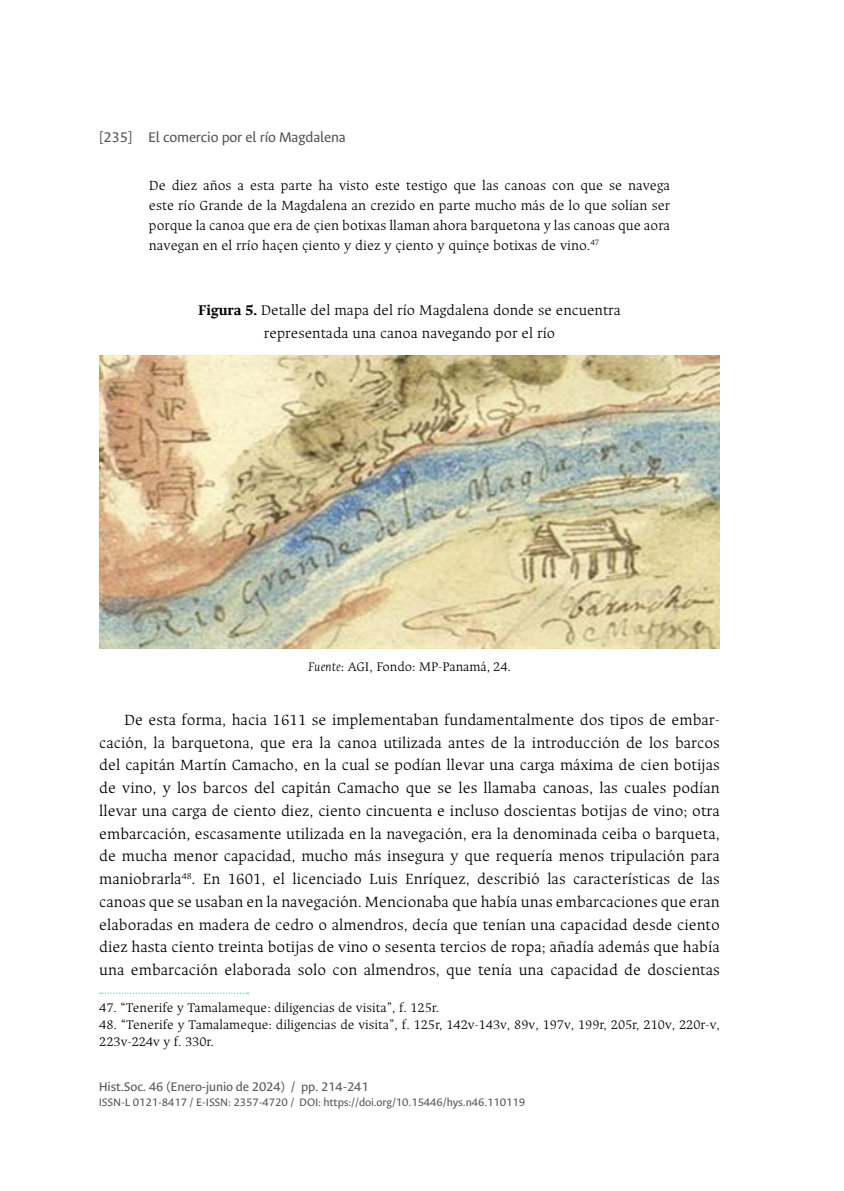
<style>
.page{position:relative;width:844px;height:1191px;background:#fff}
.page>*{position:absolute;margin:0;border:0;box-sizing:border-box;transform-origin:0 0}
.t1{font:300 16.62px/22.8px "Ancizar Serif";color:#000;text-align:justify}
.t2{font:300 15.75px/22.8px "Ancizar Serif";color:#000;text-align:center}
.t3{font:15.75px "Ancizar Sans";letter-spacing:-.01em;color:#575756}
.t4{font:300 14.88px/20.1px "Ancizar Serif";color:#000;text-align:justify}
.t5{font:300 14px/16.6px "Ancizar Serif";color:#000}
.t6{font:14px "Ancizar Sans";letter-spacing:-.01em;color:#575756}
.t7{font:12.25px "Ancizar Sans";letter-spacing:-.01em;color:#575756}
.s1{font-weight:700}
.s2{font-style:italic}
</style>
<div class="page">
<img style="left:99px;top:355px;width:620px;height:293px">
<svg style="left:100px;top:992px;width:148px;height:2px"></svg>
<p class="t3" style="left:99px;top:128px;width:248px">[235] El comercio por el río Magdalena</p>
<p class="t4" style="left:149px;top:175px;width:522px">De diez años a esta parte ha visto este testigo que las canoas con que se navega este río Grande de la Magdalena an crezido en parte mucho más de lo que solían ser porque la canoa que era de çien botixas llaman ahora barquetona y las canoas que aora navegan en el rrío haçen çiento y diez y çiento y quinçe botixas de vino.<sup>47</sup></p>
<p class="t2" style="left:198px;top:299px;width:424px"><span class="s1">Figura 5.</span> Detalle del mapa del río Magdalena donde se encuentra representada una canoa navegando por el río</p>
<p class="t5" style="left:308px;top:658px;width:204px"><span class="s2">Fuente</span>: AGI, Fondo: MP-Panamá<span class="s2">,</span> 24.</p>
<p class="t1" style="left:99px;top:708px;width:622px;text-indent:25px">De esta forma, hacia 1611 se implementaban fundamentalmente dos tipos de embar&shy;cación, la barquetona, que era la canoa utilizada antes de la introducción de los barcos del capitán Martín Camacho, en la cual se podían llevar una carga máxima de cien botijas de vino, y los barcos del capitán Camacho que se les llamaba canoas, las cuales podían llevar una carga de ciento diez, ciento cincuenta e incluso doscientas botijas de vino; otra embarcación, escasamente utilizada en la navegación, era la denominada ceiba o barqueta, de mucha menor capacidad, mucho más insegura y que requería menos tripulación para maniobrarla<sup>48</sup>. En 1601, el licenciado Luis Enríquez, describió las características de las canoas que se usaban en la navegación. Mencionaba que había unas embarcaciones que eran elaboradas en madera de cedro o almendros, decía que tenían una capacidad desde ciento diez hasta ciento treinta botijas de vino o sesenta tercios de ropa; añadía además que había una embarcación elaborada solo con almendros, que tenía una capacidad de doscientas</p>
<p class="t5" style="left:99px;top:999px;width:341px">47. “Tenerife y Tamalameque: diligencias de visita”, f. 125r.</p>
<p class="t5" style="left:99px;top:1016px;width:622px">48. “Tenerife y Tamalameque: diligencias de visita”, f. 125r, 142v-143v, 89v, 197v, 199r, 205r, 210v, 220r-v,<br>223v-224v y f. 330r.</p>
<p class="t6" style="left:99px;top:1079px;width:271px">Hist.Soc. 46 (Enero-junio de 2024) / pp. 214-241</p>
<p class="t7" style="left:99px;top:1095px;width:428px">ISSN-L 0121-8417 / E-ISSN: 2357-4720 / DOI: https://doi.org/10.15446/hys.n46.110119</p>
</div>
